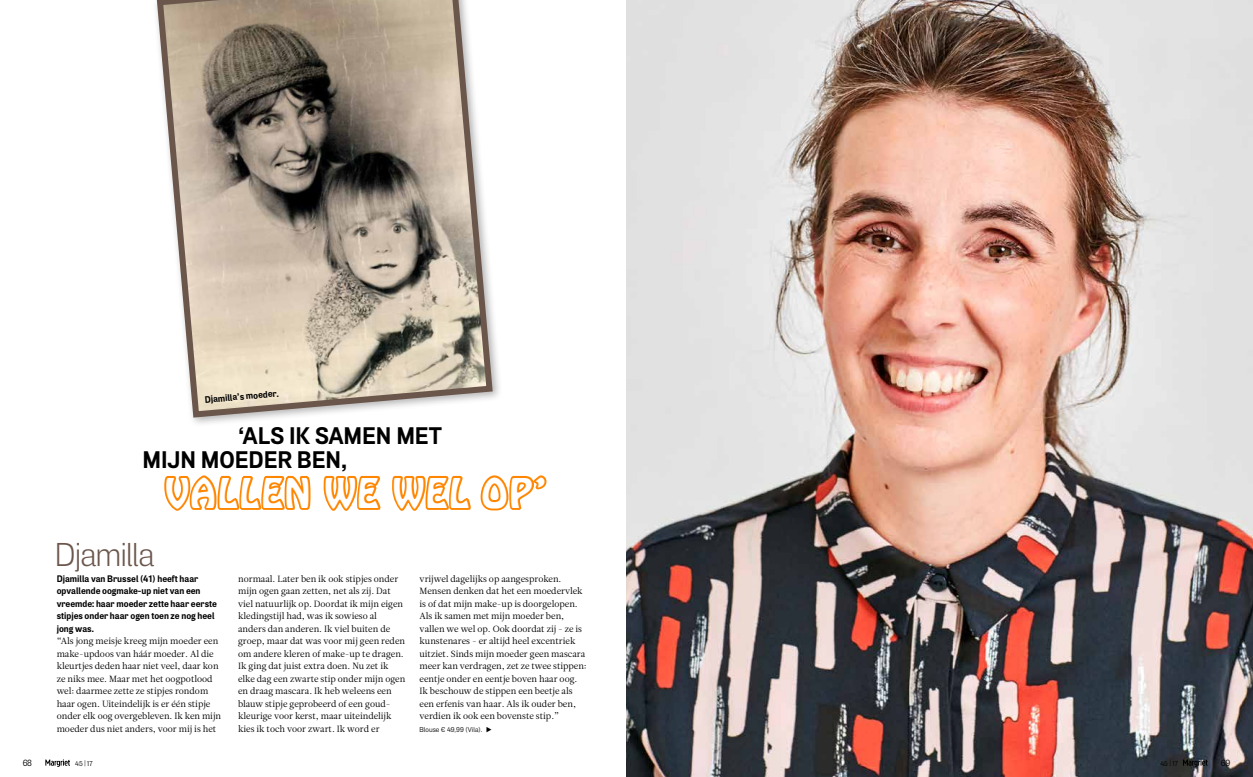
<style>
.page{position:relative;width:1253px;height:777px;background:#fff}
.page>*{position:absolute;margin:0;border:0;box-sizing:border-box;transform-origin:0 0}
.t1{font:36px "Hobo Std";letter-spacing:.055em;color:#fff}
.t2{font:300 33px "Air";letter-spacing:-.03em;color:#6b564c}
.t3{font:700 24px/24.7px "Air";letter-spacing:-.005em;color:#000}
.t4{font:700 9.5px/12.5px "Air";color:#000}
.t5{font:9px/12.5px "Leitura News Roman 1";color:#000}
.t6{font:9px "Air";color:#000}
.t7{font:7px "Air";letter-spacing:.005em;color:#000}
.s1{font-size:6.5px}
</style>
<div class="page">
<img style="left:626px;top:0;width:627px;height:777px">
<svg style="left:156px;top:0;width:340px;height:421px;background:#b2a799"></svg>
<svg style="left:164px;top:475px;width:147px;height:36px"></svg>
<svg style="left:323px;top:475px;width:58px;height:36px"></svg>
<svg style="left:392px;top:475px;width:79px;height:36px"></svg>
<svg style="left:480px;top:475px;width:67px;height:36px"></svg>
<svg style="left:45px;top:759px;width:25px;height:8px"></svg>
<svg style="left:1183px;top:759px;width:25px;height:8px"></svg>
<p class="t4" style="left:204px;top:393px;width:76px;rotate:-5deg">Djamilla’s moeder.</p>
<h3 class="t3" style="left:142px;top:423px;width:301px;text-indent:96px">‘ALS IK SAMEN MET<br>MIJN MOEDER BEN,</h3>
<h1 class="t1" style="left:166px;top:468px;width:382px">VALLEN WE WEL OP’</h1>
<h2 class="t2" style="left:55px;top:534px;width:101px">Djamilla</h2>
<p class="t4" style="left:57px;top:572px;width:162px">Djamilla van Brussel (41) heeft haar opvallende oogmake-up niet van een vreemde: haar moeder zette haar eerste stipjes onder haar ogen toen ze nog heel jong was.</p>
<p class="t5" style="left:57px;top:635px;width:166px">“Als jong meisje kreeg mijn moeder een make-updoos van háár moeder. Al die kleurtjes deden haar niet veel, daar kon ze niks mee. Maar met het oogpotlood wel: daarmee zette ze stipjes rondom haar ogen. Uiteindelijk is er één stipje onder elk oog overgebleven. Ik ken mijn moeder dus niet anders, voor mij is het</p>
<p class="t5" style="left:238px;top:572px;width:169px">normaal. Later ben ik ook stipjes onder mijn ogen gaan zetten, net als zij. Dat viel natuurlijk op. Doordat ik mijn eigen kledingstijl had, was ik sowieso al anders dan anderen. Ik viel buiten de groep, maar dat was voor mij geen reden om andere kleren of make-up te dragen.<br>Ik ging dat juist extra doen. Nu zet ik elke dag een zwarte stip onder mijn ogen en draag mascara. Ik heb weleens een blauw stipje geprobeerd of een goud&shy;kleurige voor kerst, maar uiteindelijk kies ik toch voor zwart. Ik word er</p>
<p class="t5" style="left:420px;top:572px;width:169px">vrijwel dagelijks op aangesproken.<br>Mensen denken dat het een moedervlek is of dat mijn make-up is doorgelopen.<br>Als ik samen met mijn moeder ben, vallen we wel op. Ook doordat zij - ze is kunstenares - er altijd heel excentriek uitziet. Sinds mijn moeder geen mascara meer kan verdragen, zet ze twee stippen: eentje onder en eentje boven haar oog.<br>Ik beschouw de stippen een beetje als een erfenis van haar. Als ik ouder ben, verdien ik ook een bovenste stip.”</p>
<p class="t7" style="left:420px;top:725px;width:64px">Blouse € 49,99 (Vila).</p>
<p class="t6" style="left:23px;top:757px;width:11px">68</p>
<p class="t7" style="left:75px;top:759px;width:19px">45 <span class="s1">|</span>17</p>
<p class="t7" style="left:1160px;top:759px;width:19px">45 <span class="s1">|</span>17</p>
<p class="t6" style="left:1221px;top:757px;width:11px">69</p>
</div>
